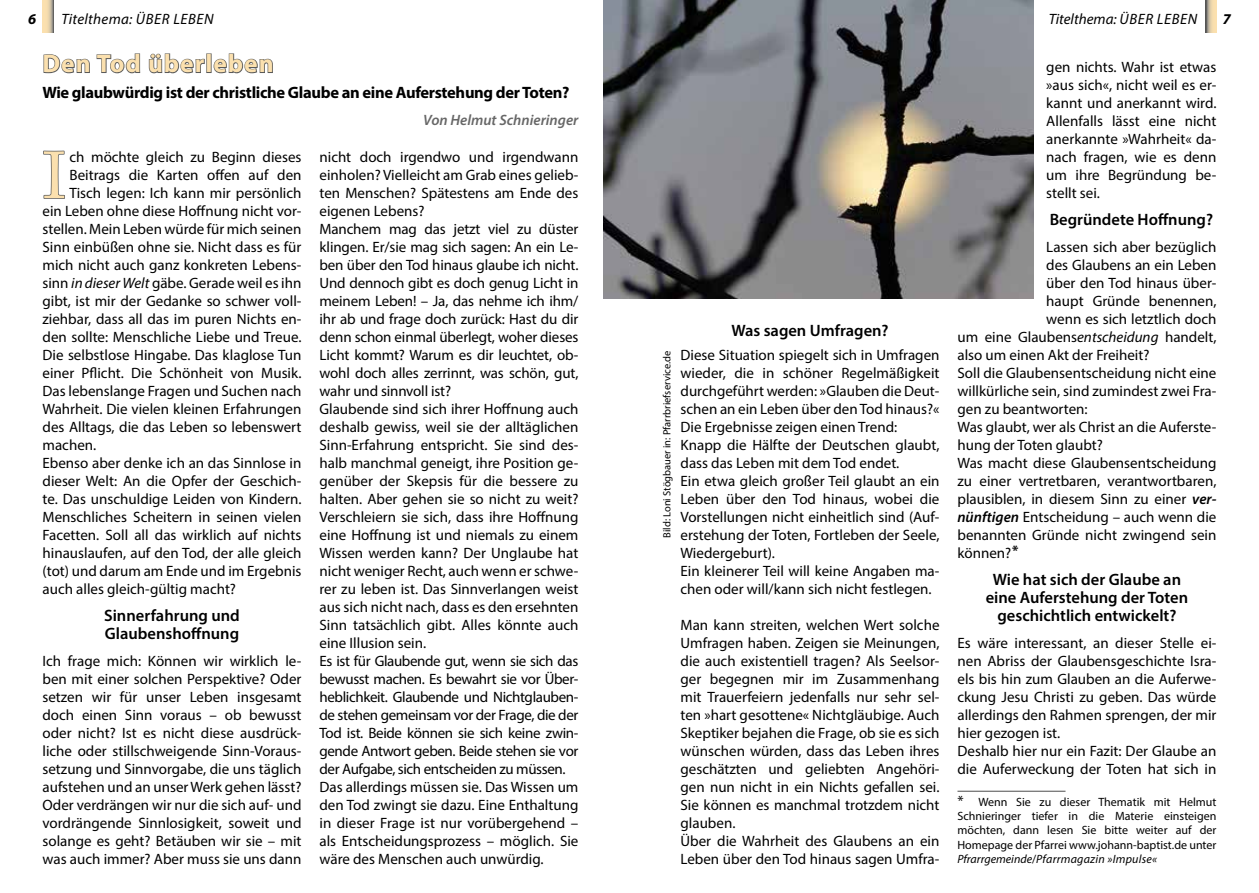
<style>
.page{position:relative;width:1259px;height:893px;background:#fff}
.page>*{position:absolute;margin:0;border:0;box-sizing:border-box;transform-origin:0 0}
.t1{font:65.7px "Adobe Caslon Pro";color:#fbe0ae}
.t2{font:700 25.5px "Myriad Pro";letter-spacing:.04em;color:#fbe0ae}
.t3{font:600 16.5px/18px "Myriad Pro";color:#000}
.t4{font:700 16.5px "Myriad Pro";letter-spacing:-.02em;color:#000}
.t5{font:15px/18px "Myriad Pro";color:#000}
.t6{font:italic 15px "Myriad Pro";letter-spacing:.04em;color:#000}
.t7{font:italic 600 15px "Myriad Pro";color:#676767}
.t8{font:italic 700 15px "Myriad Pro";color:#000}
.t9{font:12px/14.4px "Myriad Pro";color:#000;text-align:justify}
.t10{font:10.5px "Myriad Pro";color:#000}
.s1{font-style:italic}
.s2{font-weight:600;font-style:italic}
.s3{font-size:15px}
</style>
<div class="page">
<svg style="left:43px;top:53px;width:98px;height:21px"></svg>
<svg style="left:148px;top:53px;width:57px;height:21px"></svg>
<div style="left:206px;top:53px;width:6px;height:20px;border:2px solid #5a5a59"></div>
<svg style="left:213px;top:53px;width:60px;height:21px"></svg>
<svg style="left:43px;top:150px;width:22px;height:49px"></svg>
<hr style="left:957px;top:791px;width:108px;height:1px;background:#4d4d4c">
<img style="left:604px;top:0;width:429px;height:299px">
<svg style="left:1205px;top:0;width:11px;height:33px"></svg>
<svg style="left:43px;top:0;width:10px;height:33px"></svg>
<p class="t8" style="left:28px;top:9px;width:10px">6</p>
<p class="t6" style="left:61px;top:10px;width:154px">Titelthema: Über leben</p>
<p class="t6" style="left:1048px;top:10px;width:150px">Titelthema: Über leben</p>
<p class="t8" style="left:1222px;top:9px;width:10px">7</p>
<h2 class="t2" style="left:43px;top:47px;width:233px">Den Tod überleben</h2>
<p class="t4" style="left:43px;top:81px;width:528px">Wie glaubwürdig ist der christliche Glaube an eine Auferstehung der Toten?</p>
<p class="t7" style="left:423px;top:110px;width:157px">Von Helmut Schnieringer</p>
<h1 class="t1" style="left:43px;top:137px;width:26px">I</h1>
<p class="t5" style="left:69px;top:148px;width:233px">ch möchte gleich zu Beginn dieses</p>
<p class="t5" style="left:319px;top:148px;width:260px">nicht doch irgendwo und irgendwann einholen? Vielleicht am Grab eines gelieb&shy;ten Menschen? Spätestens am Ende des eigenen Lebens?<br>Manchem mag das jetzt viel zu düster klingen. Er/sie mag sich sagen: An ein Le&shy;ben über den Tod hinaus glaube ich nicht.<br>Und dennoch gibt es doch genug Licht in meinem Leben! – Ja, das nehme ich ihm/ ihr ab und frage doch zurück: Hast du dir denn schon einmal überlegt, woher dieses Licht kommt? Warum es dir leuchtet, ob&shy;wohl doch alles zerrinnt, was schön, gut, wahr und sinnvoll ist?<br>Glaubende sind sich ihrer Hoffnung auch deshalb gewiss, weil sie der alltäglichen Sinn-Erfahrung entspricht. Sie sind des&shy;halb manchmal geneigt, ihre Position ge&shy;genüber der Skepsis für die bessere zu halten. Aber gehen sie so nicht zu weit?<br>Verschleiern sie sich, dass ihre Hoffnung eine Hoffnung ist und niemals zu einem Wissen werden kann? Der Unglaube hat nicht weniger Recht, auch wenn er schwe&shy;rer zu leben ist. Das Sinnverlangen weist aus sich nicht nach, dass es den ersehnten Sinn tatsächlich gibt. Alles könnte auch eine Illusion sein.<br>Es ist für Glaubende gut, wenn sie sich das bewusst machen. Es bewahrt sie vor Über&shy;heblichkeit. Glaubende und Nichtglauben&shy;de stehen gemeinsam vor der Frage, die der Tod ist. Beide können sie sich keine zwin&shy;gende Antwort geben. Beide stehen sie vor der Aufgabe, sich entscheiden zu müssen.<br>Das allerdings müssen sie. Das Wissen um den Tod zwingt sie dazu. Eine Enthaltung in dieser Frage ist nur vorübergehend – als Entscheidungsprozess – möglich. Sie wäre des Menschen auch unwürdig.</p>
<p class="t5" style="left:69px;top:166px;width:233px">Beitrags die Karten offen auf den</p>
<p class="t5" style="left:69px;top:184px;width:233px">Tisch legen: Ich kann mir persönlich</p>
<p class="t5" style="left:43px;top:202px;width:260px">ein Leben ohne diese Hoffnung nicht vor-</p>
<p class="t5" style="left:43px;top:220px;width:260px">stellen. Mein Leben würde für mich seinen</p>
<p class="t5" style="left:43px;top:238px;width:260px">Sinn einbüßen ohne sie. Nicht dass es für</p>
<p class="t5" style="left:43px;top:256px;width:260px">mich nicht auch ganz konkreten Lebens-</p>
<p class="t5" style="left:43px;top:274px;width:260px">sinn <span class="s1">in dieser Welt</span> gäbe. Gerade weil es ihn</p>
<p class="t5" style="left:43px;top:292px;width:260px">gibt, ist mir der Gedanke so schwer voll-</p>
<p class="t5" style="left:43px;top:310px;width:260px">ziehbar, dass all das im puren Nichts en-</p>
<p class="t5" style="left:43px;top:328px;width:260px">den sollte: Menschliche Liebe und Treue.</p>
<p class="t5" style="left:43px;top:346px;width:260px">Die selbstlose Hingabe. Das klaglose Tun</p>
<p class="t5" style="left:43px;top:364px;width:260px">einer Pflicht. Die Schönheit von Musik.</p>
<p class="t5" style="left:43px;top:382px;width:260px">Das lebenslange Fragen und Suchen nach</p>
<p class="t5" style="left:43px;top:400px;width:260px">Wahrheit. Die vielen kleinen Erfahrungen</p>
<p class="t5" style="left:43px;top:418px;width:260px">des Alltags, die das Leben so lebenswert</p>
<p class="t5" style="left:43px;top:436px;width:55px">machen.</p>
<p class="t5" style="left:43px;top:454px;width:260px">Ebenso aber denke ich an das Sinnlose in</p>
<p class="t5" style="left:43px;top:472px;width:260px">dieser Welt: An die Opfer der Geschich-</p>
<p class="t5" style="left:43px;top:490px;width:260px">te. Das unschuldige Leiden von Kindern.</p>
<p class="t5" style="left:43px;top:508px;width:260px">Menschliches Scheitern in seinen vielen</p>
<p class="t5" style="left:43px;top:526px;width:260px">Facetten. Soll all das wirklich auf nichts</p>
<p class="t5" style="left:43px;top:544px;width:260px">hinauslaufen, auf den Tod, der alle gleich</p>
<p class="t5" style="left:43px;top:562px;width:260px">(tot) und darum am Ende und im Ergebnis</p>
<p class="t5" style="left:43px;top:580px;width:195px">auch alles gleich-gültig macht?</p>
<p class="t3" style="left:104px;top:606px;width:137px">Sinnerfahrung und<br>Glaubenshoffnung</p>
<p class="t5" style="left:43px;top:652px;width:260px;text-align:justify">Ich frage mich: Können wir wirklich le&shy;ben mit einer solchen Perspektive? Oder setzen wir für unser Leben insgesamt doch einen Sinn voraus – ob bewusst oder nicht? Ist es nicht diese ausdrück&shy;liche oder stillschweigende Sinn-Voraus&shy;setzung und Sinnvorgabe, die uns täglich aufstehen und an unser Werk gehen lässt?<br>Oder verdrängen wir nur die sich auf- und vordrängende Sinnlosigkeit, soweit und solange es geht? Betäuben wir sie – mit was auch immer? Aber muss sie uns dann</p>
<p class="t10" style="left:660px;top:538px;width:189px;rotate:-90deg">Bild: Loni Stögbauer in: Pfarrbriefservice.de</p>
<p class="t3" style="left:731px;top:321px;width:159px">Was sagen Umfragen?</p>
<p class="t5" style="left:680px;top:346px;width:260px">Diese Situation spiegelt sich in Umfragen wieder, die in schöner Regelmäßigkeit durchgeführt werden: »Glauben die Deut&shy;schen an ein Leben über den Tod hinaus?« Die Ergebnisse zeigen einen Trend:<br>Knapp die Hälfte der Deutschen glaubt, dass das Leben mit dem Tod endet.<br>Ein etwa gleich großer Teil glaubt an ein Leben über den Tod hinaus, wobei die Vorstellungen nicht einheitlich sind (Auf&shy;erstehung der Toten, Fortleben der Seele, Wiedergeburt).<br>Ein kleinerer Teil will keine Angaben ma&shy;chen oder will/kann sich nicht festlegen.</p>
<p class="t5" style="left:680px;top:616px;width:260px">Man kann streiten, welchen Wert solche Umfragen haben. Zeigen sie Meinungen, die auch existentiell tragen? Als Seelsor&shy;ger begegnen mir im Zusammenhang mit Trauerfeiern jedenfalls nur sehr sel&shy;ten »hart gesottene« Nichtgläubige. Auch Skeptiker bejahen die Frage, ob sie es sich wünschen würden, dass das Leben ihres geschätzten und geliebten Angehöri&shy;gen nun nicht in ein Nichts gefallen sei.<br>Sie können es manchmal trotzdem nicht glauben.<br>Über die Wahrheit des Glaubens an ein Leben über den Tod hinaus sagen Umfra-</p>
<p class="t5" style="left:1046px;top:58px;width:172px;text-align:justify">gen nichts. Wahr ist etwas »aus sich«, nicht weil es er&shy;kannt und anerkannt wird.<br>Allenfalls lässt eine nicht anerkannte »Wahrheit« da&shy;nach fragen, wie es denn um ihre Begründung be&shy;stellt sei.</p>
<p class="t3" style="left:1049px;top:210px;width:165px">Begründete Hoffnung?</p>
<p class="t5" style="left:1046px;top:238px;width:172px">Lassen sich aber bezüglich</p>
<p class="t5" style="left:1046px;top:256px;width:172px">des Glaubens an ein Leben</p>
<p class="t5" style="left:1046px;top:274px;width:172px">über den Tod hinaus über-</p>
<p class="t5" style="left:1046px;top:292px;width:172px">haupt Gründe benennen,</p>
<p class="t5" style="left:1046px;top:310px;width:172px">wenn es sich letztlich doch</p>
<p class="t5" style="left:957px;top:328px;width:260px">um eine Glaubens<span class="s1">entscheidung</span> handelt,</p>
<p class="t5" style="left:957px;top:346px;width:193px">also um einen Akt der Freiheit?</p>
<p class="t5" style="left:957px;top:364px;width:260px">Soll die Glaubensentscheidung nicht eine</p>
<p class="t5" style="left:957px;top:382px;width:260px">willkürliche sein, sind zumindest zwei Fra-</p>
<p class="t5" style="left:957px;top:400px;width:132px">gen zu beantworten:</p>
<p class="t5" style="left:957px;top:418px;width:260px">Was glaubt, wer als Christ an die Auferste-</p>
<p class="t5" style="left:957px;top:436px;width:147px">hung der Toten glaubt?</p>
<p class="t5" style="left:957px;top:454px;width:260px">Was macht diese Glaubensentscheidung</p>
<p class="t5" style="left:957px;top:472px;width:260px">zu einer vertretbaren, verantwortbaren,</p>
<p class="t5" style="left:957px;top:490px;width:260px">plausiblen, in diesem Sinn zu einer <span class="s2">ver-</span></p>
<p class="t5" style="left:957px;top:508px;width:260px"><span class="s2">nünftigen</span> Entscheidung – auch wenn die</p>
<p class="t5" style="left:957px;top:526px;width:260px">benannten Gründe nicht zwingend sein</p>
<p class="t5" style="left:957px;top:544px;width:62px">können?<sup>*</sup></p>
<p class="t3" style="left:985px;top:570px;width:204px;text-align:center">Wie hat sich der Glaube an eine Auferstehung der Toten geschichtlich entwickelt?</p>
<p class="t5" style="left:957px;top:634px;width:260px">Es wäre interessant, an dieser Stelle ei&shy;nen Abriss der Glaubensgeschichte Isra&shy;els bis hin zum Glauben an die Auferwe&shy;ckung Jesu Christi zu geben. Das würde allerdings den Rahmen sprengen, der mir hier gezogen ist.<br>Deshalb hier nur ein Fazit: Der Glaube an die Auferweckung der Toten hat sich in</p>
<p class="t9" style="left:957px;top:794px;width:260px"><span class="s3">*</span> Wenn Sie zu dieser Thematik mit Helmut Schnieringer tiefer in die Materie einsteigen möchten, dann lesen Sie bitte weiter auf der Homepage der Pfarrei www.johann-baptist.de unter <span class="s1">Pfrarrgemeinde</span>/<span class="s1">Pfarrmagazin »Impulse«</span></p>
</div>
